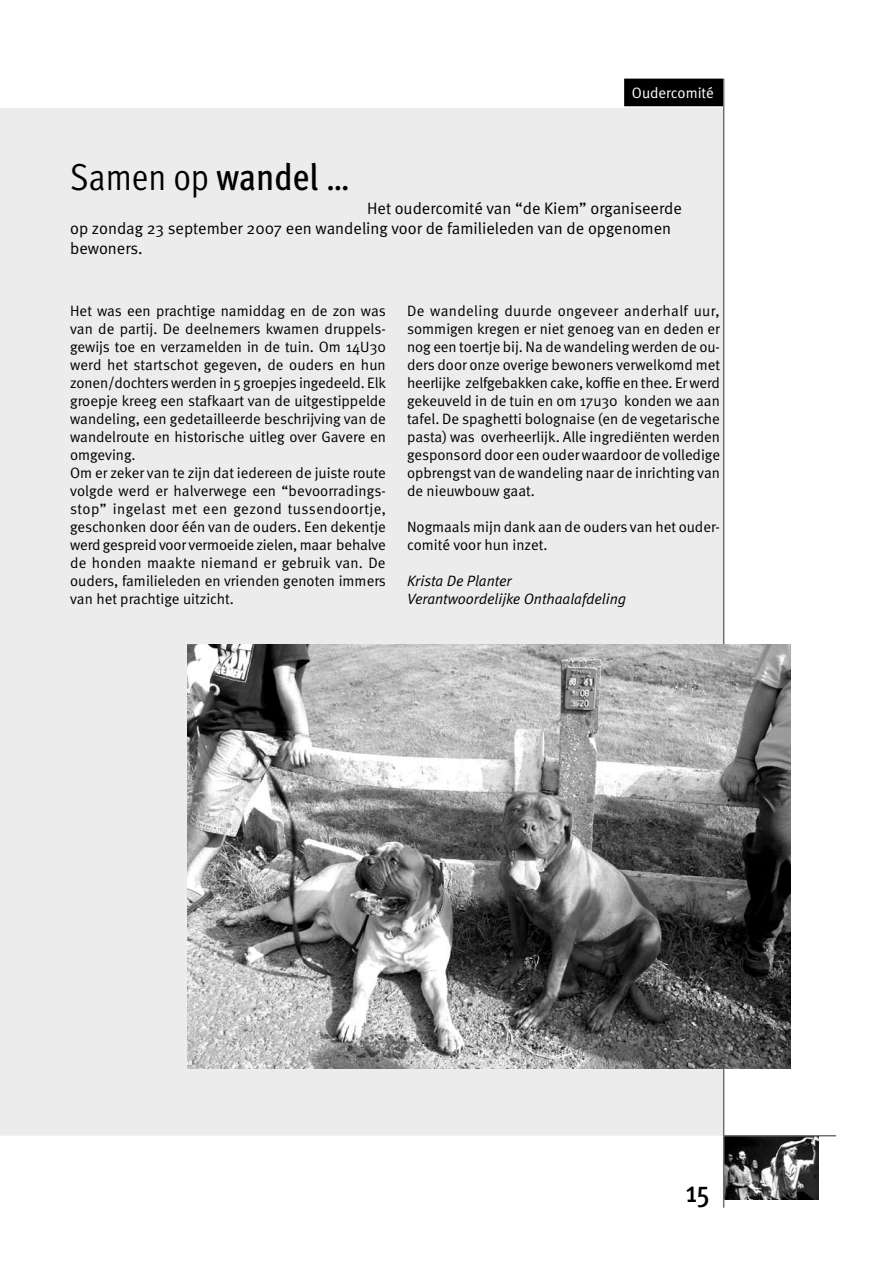
<style>
.page{position:relative;width:893px;height:1263px;background:#fff}
.page>*{position:absolute;margin:0;border:0;box-sizing:border-box;transform-origin:0 0}
.t1{font:37.5px "Meta Cond Normal";color:#000}
.t2{font:500 30px "Meta Cond";color:#000}
.t3{font:16.5px/19.8px "Meta Normal";color:#000}
.t4{font:15px/18px "Meta Normal";color:#000}
.t5{font:italic 15px/18px "Meta Normal";color:#000}
.t6{font:15px "Meta Normal";color:#fff}
.s1{font-family:"Meta Cond";font-weight:500}
</style>
<div class="page">
<img style="left:724px;top:1136px;width:94px;height:63px">
<div style="left:0;top:109px;width:723px;height:1026px;background:#ececed"></div>
<hr style="left:724px;top:1135px;width:112px;height:1px;background:#707173">
<hr style="left:723px;top:79px;width:1px;height:1129px;background:#707173">
<div style="left:625px;top:79px;width:97px;height:27px;background:#000"></div>
<img style="left:187px;top:645px;width:604px;height:423px">
<p class="t6" style="left:632px;top:84px;width:83px">Oudercomité</p>
<h1 class="t1" style="left:70px;top:156px;width:281px">Samen op <span class="s1">wandel</span> …</h1>
<p class="t3" style="left:70px;top:199px;width:613px;text-indent:297px">Het oudercomité van “de Kiem” organiseerde op zondag 23 september 2007 een wandeling voor de familieleden van de opgenomen bewoners.</p>
<p class="t4" style="left:70px;top:302px;width:317px">Het was een prachtige namiddag en de zon was van de partij. De deelnemers kwamen druppels&shy;gewijs toe en verzamelden in de tuin. Om 14U30 werd het startschot gegeven, de ouders en hun zonen/dochters werden in 5 groepjes ingedeeld. Elk groepje kreeg een stafkaart van de uitgestippelde wandeling, een gedetailleerde beschrijving van de wandelroute en historische uitleg over Gavere en omgeving.<br>Om er zeker van te zijn dat iedereen de juiste route volgde werd er halverwege een “bevoorradings&shy;stop” ingelast met een gezond tussendoortje, geschonken door één van de ouders. Een dekentje werd gespreid voor vermoeide zielen, maar behalve de honden maakte niemand er gebruik van. De ouders, familieleden en vrienden genoten immers van het prachtige uitzicht.</p>
<p class="t4" style="left:407px;top:302px;width:314px;text-align:justify">De wandeling duurde ongeveer anderhalf uur, sommigen kregen er niet genoeg van en deden er nog een toertje bij. Na de wandeling werden de ou&shy;ders door onze overige bewoners verwelkomd met heerlijke zelfgebakken cake, koffie en thee. Er werd gekeuveld in de tuin en om 17u30 konden we aan tafel. De spaghetti bolognaise (en de vegetarische pasta) was overheerlijk. Alle ingrediënten werden gesponsord door een ouder waardoor de volledige opbrengst van de wandeling naar de inrichting van de nieuwbouw gaat.</p>
<p class="t4" style="left:407px;top:518px;width:314px">Nogmaals mijn dank aan de ouders van het ouder&shy;comité voor hun inzet.</p>
<p class="t5" style="left:407px;top:572px;width:221px">Krista De Planter<br>Verantwoordelijke Onthaalafdeling</p>
<h2 class="t2" style="left:686px;top:1175px;width:25px">15</h2>
</div>
